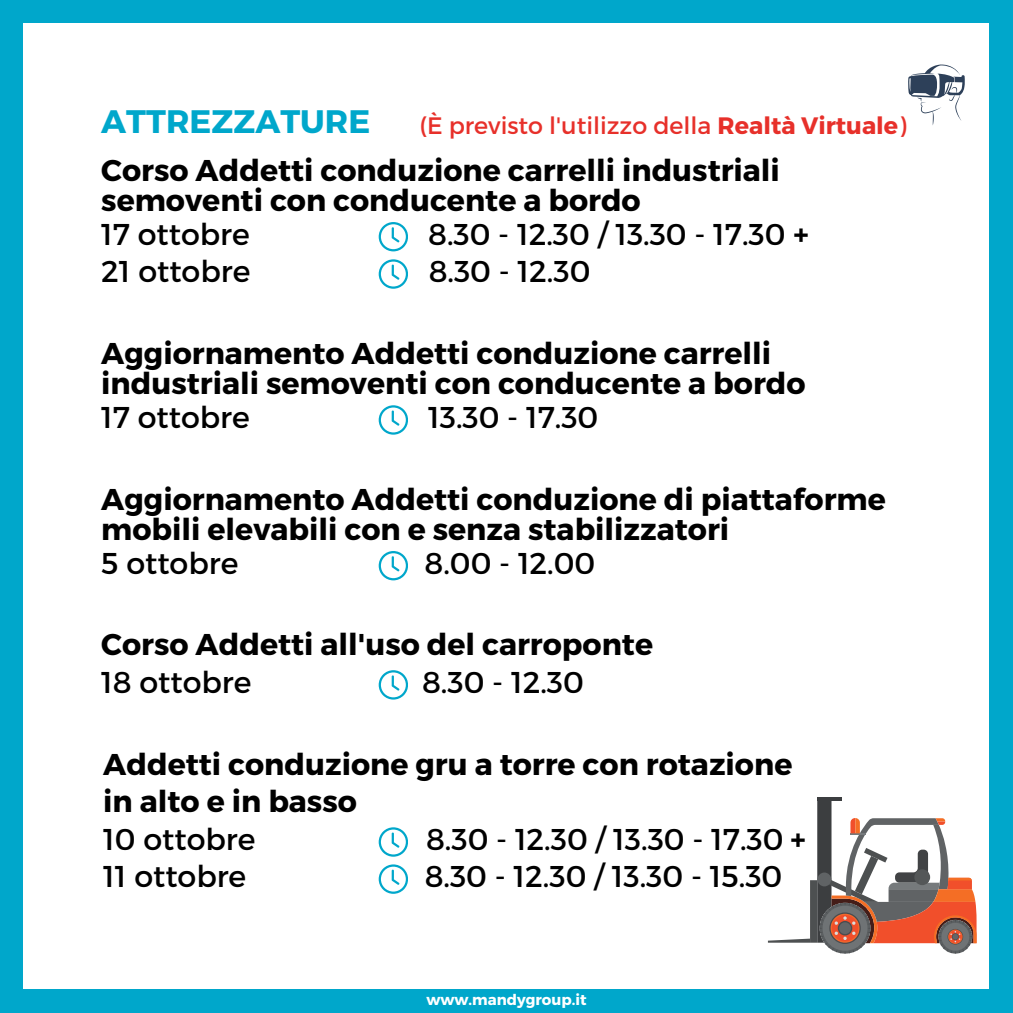
<style>
.page{position:relative;width:1013px;height:1013px;background:#fff}
.page>*{position:absolute;margin:0;border:0;box-sizing:border-box;transform-origin:0 0}
.t1{font:700 32.5px "Montserrat";color:#00a7cb}
.t2{font:700 30px/30px "Montserrat";color:#000}
.t3{font:30px "Montserrat";color:#000}
.t4{font:23.75px "Montserrat";color:#e7302a}
.t5{font:700 15px "Montserrat";color:#fff}
.s1{font-weight:700}
.s2{font-weight:400}
</style>
<div class="page">
<div style="left:0;top:0;width:1012px;height:1012px;background:#00a7cb"></div>
<div style="left:24px;top:24px;width:965px;height:965px;background:#fff"></div>
<svg style="left:379px;top:405px;width:29px;height:29px"></svg>
<svg style="left:379px;top:259px;width:29px;height:29px"></svg>
<svg style="left:379px;top:222px;width:29px;height:29px"></svg>
<hr style="left:817px;top:797px;width:25px;height:3px;background:#3c3e40">
<div style="left:810px;top:880px;width:7px;height:62px;background:#4d5051"></div>
<svg style="left:768px;top:938px;width:42px;height:4px"></svg>
<svg style="left:817px;top:800px;width:159px;height:153px"></svg>
<svg style="left:379px;top:551px;width:29px;height:29px"></svg>
<svg style="left:908px;top:64px;width:57px;height:61px"></svg>
<svg style="left:379px;top:670px;width:29px;height:29px"></svg>
<svg style="left:379px;top:827px;width:29px;height:29px"></svg>
<svg style="left:379px;top:864px;width:29px;height:29px"></svg>
<h3 class="t1" style="left:101px;top:101px;width:270px">ATTREZZATURE</h3>
<p class="t4" style="left:419px;top:110px;width:488px">(È previsto l'utilizzo della <span class="s1">Realtà Virtuale</span>)</p>
<p class="t2" style="left:101px;top:154px;width:680px">Corso Addetti conduzione carrelli industriali semoventi con conducente a bordo</p>
<p class="t3" style="left:101px;top:214px;width:150px">17 ottobre</p>
<p class="t3" style="left:428px;top:214px;width:382px">8.30 - 12.30 / 13.30 - 17.30 <span class="s1">+</span></p>
<p class="t3" style="left:101px;top:252px;width:150px">21 ottobre</p>
<p class="t3" style="left:429px;top:252px;width:163px">8.30 - 12.30</p>
<h1 class="t2" style="left:101px;top:337px;width:705px">Aggiornamento Addetti conduzione carrelli industriali semoventi con conducente a bordo</h1>
<h1 class="t3" style="left:101px;top:398px;width:150px">17 ottobre</h1>
<h1 class="t3" style="left:428px;top:398px;width:172px">13.30 - 17.30</h1>
<p class="t2" style="left:101px;top:483px;width:786px">Aggiornamento Addetti conduzione di piattaforme mobili elevabili con e senza stabilizzatori</p>
<p class="t3" style="left:101px;top:543px;width:139px">5 ottobre</p>
<p class="t3" style="left:424px;top:543px;width:172px">8.00 - 12.00</p>
<h2 class="t2" style="left:101px;top:624px;width:553px;line-height:37.5px">Corso Addetti all'uso del carroponte<br><span class="s2">18 ottobre</span></h2>
<h2 class="t3" style="left:422px;top:662px;width:163px">8.30 - 12.30</h2>
<p class="t2" style="left:103px;top:743px;width:690px;line-height:37.5px">Addetti conduzione gru a torre con rotazione in alto e in basso<br><span class="s2">10 ottobre</span></p>
<p class="t3" style="left:426px;top:819px;width:381px">8.30 - 12.30 / 13.30 - 17.30 <span class="s1">+</span></p>
<p class="t3" style="left:103px;top:857px;width:144px">11 ottobre</p>
<p class="t3" style="left:425px;top:857px;width:359px">8.30 - 12.30 / 13.30 - 15.30</p>
<h2 class="t5" style="left:426px;top:989px;width:162px">www.mandygroup.it</h2>
</div>
